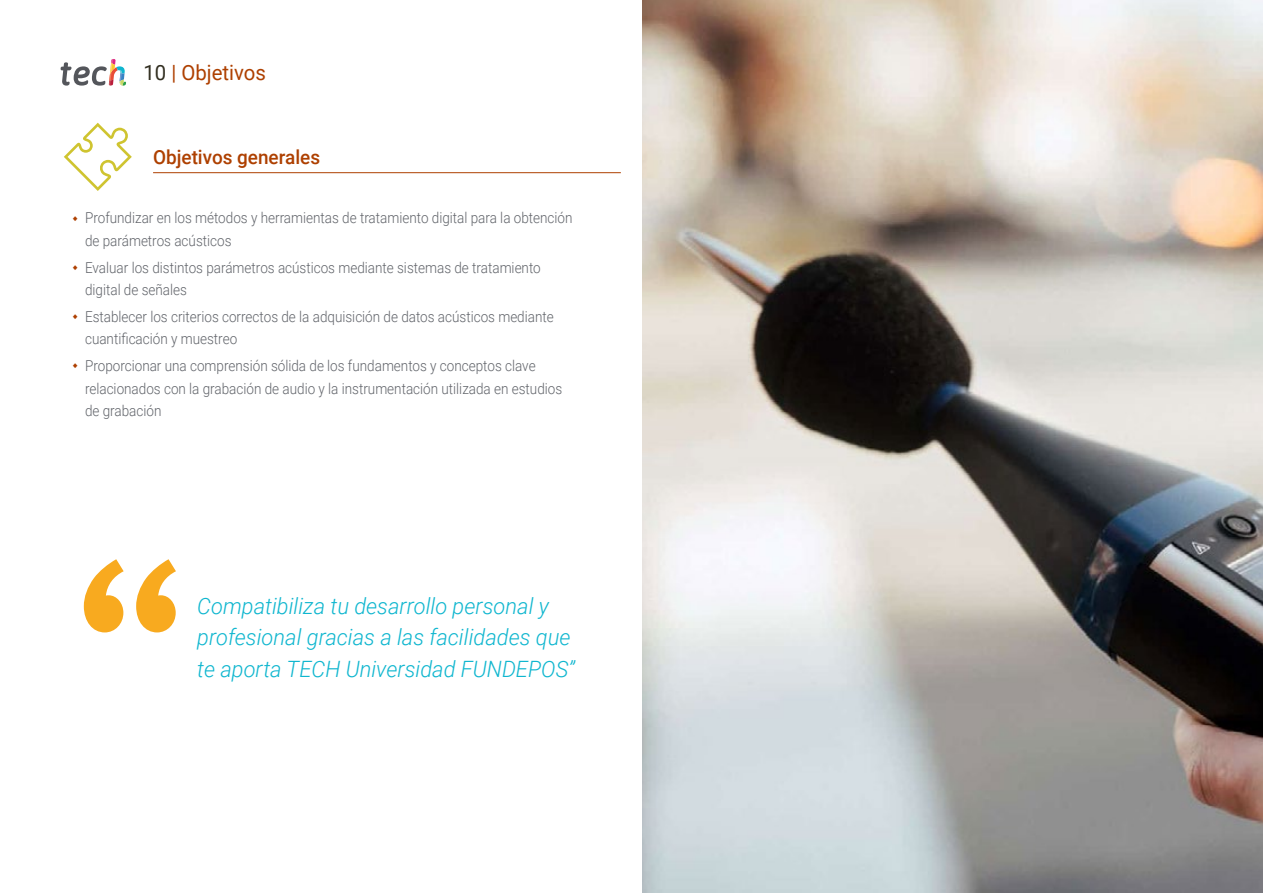
<style>
.page{position:relative;width:1263px;height:893px;background:#fff}
.page>*{position:absolute;margin:0;border:0;box-sizing:border-box;transform-origin:0 0}
.t1{font:italic 300 22.5px/31.5px "Roboto";color:#0fb6cf}
.t2{font:21px "Roboto";color:#ae4000}
.t3{font:500 19.5px "Roboto";color:#ae4000}
.t4{font:300 15px/22.5px "Roboto";color:#61646a;scale:.9 1}
.s1{color:#312e20}
</style>
<div class="page">
<hr style="left:153px;top:172px;width:468px;height:1px;background:#ae4000">
<svg style="left:64px;top:123px;width:68px;height:68px"></svg>
<img style="left:642px;top:0;width:621px;height:893px">
<svg style="left:84px;top:559px;width:92px;height:73px"></svg>
<svg style="left:61px;top:59px;width:65px;height:27px"></svg>
<h2 class="t2" style="left:144px;top:57px;width:124px"><span class="s1">10</span> | Objetivos</h2>
<h3 class="t3" style="left:153px;top:144px;width:169px">Objetivos generales</h3>
<p class="t4" style="left:85px;top:206px;width:543px">Profundizar en los métodos y herramientas de tratamiento digital para la obtención de parámetros acústicos</p>
<p class="t4" style="left:85px;top:255px;width:508px">Evaluar los distintos parámetros acústicos mediante sistemas de tratamiento digital de señales</p>
<p class="t4" style="left:85px;top:305px;width:522px">Establecer los criterios correctos de la adquisición de datos acústicos mediante cuantificación y muestreo</p>
<p class="t4" style="left:85px;top:354px;width:532px">Proporcionar una comprensión sólida de los fundamentos y conceptos clave relacionados con la grabación de audio y la instrumentación utilizada en estudios de grabación</p>
<h1 class="t1" style="left:197px;top:589px;width:379px">Compatibiliza tu desarrollo personal y profesional gracias a las facilidades que te aporta TECH Universidad FUNDEPOS”</h1>
</div>
